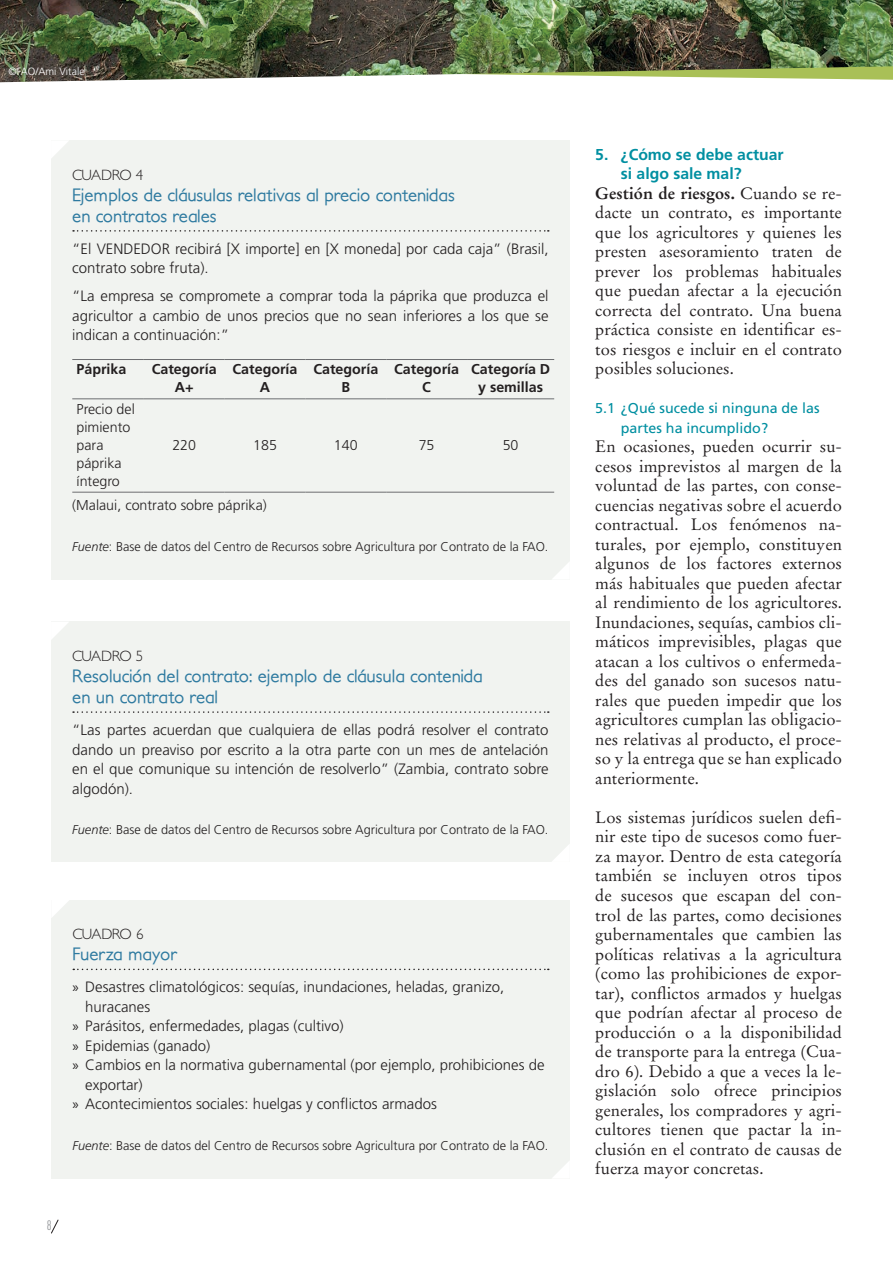
<style>
.page{position:relative;width:893px;height:1263px;background:#fff}
.page>*{position:absolute;margin:0;border:0;box-sizing:border-box;transform-origin:0 0}
.t1{font:500 18px/21px "Petita";color:#2e7aa0}
.t2{font:16.5px/19.5px "Stempel Garamond LT Std";color:#231f20;text-align:justify}
.t3{font:700 15.75px/19.5px "Frutiger LT Std";color:#008fa1}
.t4{font:300 15px/19.5px "Frutiger LT Std";color:#231f20;text-align:justify}
.t5{font:300 15px "Petita";letter-spacing:-.055em;color:#231f20}
.t6{font:300 14.25px/18px "Frutiger LT Std";color:#231f20}
.t7{font:700 14.25px/18px "Frutiger LT Std";color:#231f20;text-align:center}
.t8{font:14.25px/19.5px "Frutiger LT Std";color:#008fa1}
.t9{font:13.5px "DIN Cond";color:#939598}
.t10{font:300 12.75px "Frutiger LT Std";color:#231f20}
.t11{font:300 10.5px "Frutiger LT Std";color:#fff}
.s1{font-style:italic}
.s2{font-family:"Myriad Pro";font-weight:400}
.s3{font-weight:700}
</style>
<div class="page">
<div style="left:51px;top:140px;width:519px;height:440px;background:#f1f3f0"></div>
<svg style="left:51px;top:141px;width:17px;height:17px"></svg>
<svg style="left:73px;top:230px;width:476px;height:2px"></svg>
<hr style="left:72px;top:359px;width:72px;height:1px;background:#6c6d70">
<hr style="left:144px;top:359px;width:81px;height:1px;background:#6c6d70">
<hr style="left:225px;top:359px;width:80px;height:1px;background:#6c6d70">
<hr style="left:305px;top:359px;width:81px;height:1px;background:#6c6d70">
<hr style="left:386px;top:359px;width:81px;height:1px;background:#6c6d70">
<hr style="left:467px;top:359px;width:87px;height:1px;background:#6c6d70">
<hr style="left:72px;top:398px;width:72px;height:1px;background:#6c6d70">
<hr style="left:144px;top:398px;width:81px;height:1px;background:#6c6d70">
<hr style="left:225px;top:398px;width:80px;height:1px;background:#6c6d70">
<hr style="left:305px;top:398px;width:81px;height:1px;background:#6c6d70">
<hr style="left:386px;top:398px;width:81px;height:1px;background:#6c6d70">
<hr style="left:467px;top:398px;width:87px;height:1px;background:#6c6d70">
<hr style="left:72px;top:492px;width:72px;height:1px;background:#6c6d70">
<hr style="left:144px;top:492px;width:81px;height:1px;background:#6c6d70">
<hr style="left:225px;top:492px;width:80px;height:1px;background:#6c6d70">
<hr style="left:305px;top:492px;width:81px;height:1px;background:#6c6d70">
<hr style="left:386px;top:492px;width:81px;height:1px;background:#6c6d70">
<hr style="left:467px;top:492px;width:87px;height:1px;background:#6c6d70">
<svg style="left:553px;top:562px;width:17px;height:17px"></svg>
<img style="left:0;top:0;width:893px;height:82px">
<div style="left:51px;top:622px;width:519px;height:240px;background:#f1f3f0"></div>
<svg style="left:51px;top:622px;width:17px;height:17px"></svg>
<svg style="left:73px;top:711px;width:476px;height:2px"></svg>
<svg style="left:552px;top:844px;width:18px;height:18px"></svg>
<div style="left:51px;top:900px;width:519px;height:278px;background:#f1f3f0"></div>
<svg style="left:51px;top:900px;width:18px;height:17px"></svg>
<svg style="left:73px;top:969px;width:476px;height:1px"></svg>
<svg style="left:553px;top:1161px;width:17px;height:17px"></svg>
<svg style="left:51px;top:1219px;width:8px;height:14px"></svg>
<p class="t11" style="left:9px;top:66px;width:78px">©FAO/Ami Vitale</p>
<p class="t5" style="left:72px;top:166px;width:73px">CUADRO 4</p>
<p class="t1" style="left:72px;top:184px;width:384px">Ejemplos de cláusulas relativas al precio contenidas en contratos reales</p>
<p class="t4" style="left:72px;top:239px;width:478px">“El VENDEDOR recibirá [X importe] en [X moneda] por cada caja” (Brasil, contrato sobre fruta).</p>
<p class="t4" style="left:72px;top:287px;width:478px">“La empresa se compromete a comprar toda la páprika que produzca el agricultor a cambio de unos precios que no sean inferiores a los que se indican a continuación:”</p>
<p class="t7" style="left:77px;top:361px;width:51px">Páprika</p>
<p class="t7" style="left:152px;top:361px;width:66px">Categoría<br>A+</p>
<p class="t7" style="left:233px;top:361px;width:66px">Categoría<br>A</p>
<p class="t7" style="left:313px;top:361px;width:66px">Categoría<br>B</p>
<p class="t7" style="left:394px;top:361px;width:66px">Categoría<br>C</p>
<p class="t7" style="left:471px;top:361px;width:80px">Categoría D y semillas</p>
<p class="t6" style="left:77px;top:400px;width:60px">Precio del pimiento para páprika íntegro</p>
<p class="t6" style="left:172px;top:436px;width:25px">220</p>
<p class="t6" style="left:253px;top:436px;width:25px">185</p>
<p class="t6" style="left:334px;top:436px;width:25px">140</p>
<p class="t6" style="left:419px;top:436px;width:17px">75</p>
<p class="t6" style="left:503px;top:436px;width:17px">50</p>
<p class="t6" style="left:72px;top:497px;width:196px">(Malaui, contrato sobre páprika)</p>
<p class="t10" style="left:72px;top:539px;width:478px"><span class="s1">Fuente</span>: Base de datos del Centro de Recursos sobre Agricultura por Contrato de la FAO.</p>
<p class="t5" style="left:72px;top:647px;width:73px">CUADRO 5</p>
<p class="t1" style="left:72px;top:666px;width:412px">Resolución del contrato: ejemplo de cláusula contenida en un contrato real</p>
<p class="t4" style="left:72px;top:720px;width:478px">“Las partes acuerdan que cualquiera de ellas podrá resolver el contrato dando un preaviso por escrito a la otra parte con un mes de antelación en el que comunique su intención de resolverlo” (Zambia, contrato sobre algodón).</p>
<p class="t10" style="left:72px;top:823px;width:478px"><span class="s1">Fuente</span>: Base de datos del Centro de Recursos sobre Agricultura por Contrato de la FAO.</p>
<p class="t5" style="left:73px;top:925px;width:73px">CUADRO 6</p>
<p class="t1" style="left:73px;top:944px;width:106px">Fuerza mayor</p>
<p class="t4" style="left:73px;top:978px;width:433px"><span class="s2">»</span> Desastres climatológicos: sequías, inundaciones, heladas, granizo,</p>
<p class="t4" style="left:85px;top:997px;width:67px">huracanes</p>
<p class="t4" style="left:73px;top:1017px;width:273px"><span class="s2">»</span> Parásitos, enfermedades, plagas (cultivo)</p>
<p class="t4" style="left:73px;top:1036px;width:139px"><span class="s2">»</span> Epidemias (ganado)</p>
<p class="t4" style="left:73px;top:1056px;width:474px"><span class="s2">»</span> Cambios en la normativa gubernamental (por ejemplo, prohibiciones de</p>
<p class="t4" style="left:85px;top:1075px;width:59px">exportar)</p>
<p class="t4" style="left:73px;top:1095px;width:366px"><span class="s2">»</span> Acontecimientos sociales: huelgas y conflictos armados</p>
<p class="t10" style="left:73px;top:1138px;width:477px"><span class="s1">Fuente</span>: Base de datos del Centro de Recursos sobre Agricultura por Contrato de la FAO.</p>
<p class="t9" style="left:47px;top:1217px;width:6px">8</p>
<p class="t3" style="left:621px;top:145px;width:164px;text-indent:-26px">5. ¿Cómo se debe actuar si algo sale mal?</p>
<p class="t2" style="left:595px;top:183px;width:248px"><span class="s3">Gestión de riesgos.</span> Cuando se re&shy;dacte un contrato, es importante que los agricultores y quienes les presten asesoramiento traten de prever los problemas habituales que puedan afectar a la ejecución correcta del contrato. Una buena práctica consiste en identificar es&shy;tos riesgos e incluir en el contrato posibles soluciones.</p>
<p class="t8" style="left:621px;top:399px;width:200px;text-indent:-26px">5.1 ¿Qué sucede si ninguna de las partes ha incumplido?</p>
<p class="t2" style="left:595px;top:437px;width:248px">En ocasiones, pueden ocurrir su&shy;cesos imprevistos al margen de la voluntad de las partes, con conse&shy;cuencias negativas sobre el acuerdo contractual. Los fenómenos na&shy;turales, por ejemplo, constituyen algunos de los factores externos más habituales que pueden afectar al rendimiento de los agricultores.<br>Inundaciones, sequías, cambios cli&shy;máticos imprevisibles, plagas que atacan a los cultivos o enfermeda&shy;des del ganado son sucesos natu&shy;rales que pueden impedir que los agricultores cumplan las obligacio&shy;nes relativas al producto, el proce&shy;so y la entrega que se han explicado anteriormente.</p>
<p class="t2" style="left:595px;top:808px;width:248px">Los sistemas jurídicos suelen defi&shy;nir este tipo de sucesos como fuer&shy;za mayor. Dentro de esta categoría también se incluyen otros tipos de sucesos que escapan del con&shy;trol de las partes, como decisiones gubernamentales que cambien las políticas relativas a la agricultura (como las prohibiciones de expor&shy;tar), conflictos armados y huelgas que podrían afectar al proceso de producción o a la disponibilidad de transporte para la entrega (Cua&shy;dro 6). Debido a que a veces la le&shy;gislación solo ofrece principios generales, los compradores y agri&shy;cultores tienen que pactar la in&shy;clusión en el contrato de causas de fuerza mayor concretas.</p>
</div>
